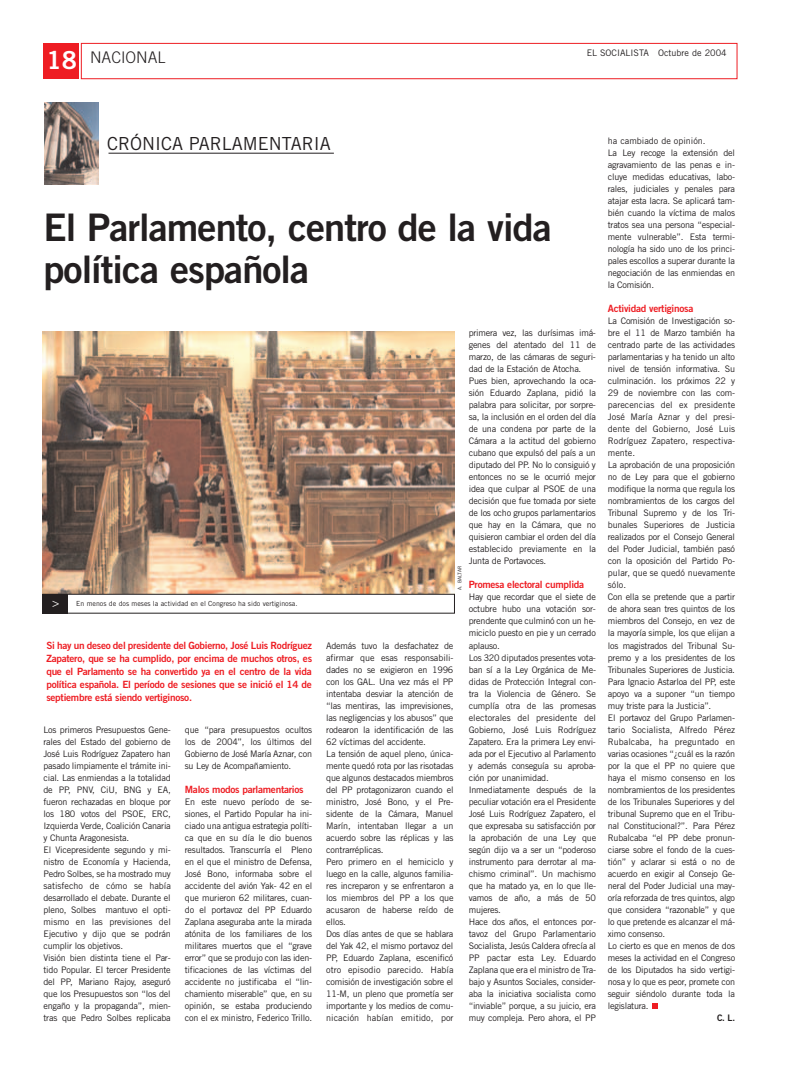
<style>
.page{position:relative;width:794px;height:1078px;background:#fff}
.page>*{position:absolute;margin:0;border:0;box-sizing:border-box;transform-origin:0 0}
.t1{font:38px/42px "Trade Gothic Bold Two";letter-spacing:-.025em;color:#231f20}
.t2{font:18px "Trade Gothic";color:#231f20}
.t3{font:300 16px "Trade Gothic";color:#231f20}
.t4{font:10px/13px "Trade Gothic Bold Two";letter-spacing:-.025em;color:#ee1d23;text-align:justify}
.t5{font:9px/12px "Trade Gothic";letter-spacing:-.025em;color:#231f20}
.t6{font:9px "Trade Gothic";color:#231f20}
.t7{font:9px "Trade Gothic Bold Two";color:#231f20}
.t8{font:7px "Trade Gothic";color:#231f20}
.t9{font:5px "Trade Gothic";color:#231f20}
.s1{font-family:"Trade Gothic Bold Two";font-weight:400;font-size:24.8px;color:#fff}
.s2{font-size:12px;color:#fffefc}
</style>
<div class="page">
<div style="left:81px;top:43px;width:656px;height:36px;border:1px solid #ee1d23"></div>
<div style="left:43px;top:43px;width:36px;height:36px;background:#ee1d23"></div>
<img style="left:44px;top:102px;width:55px;height:82px">
<img style="left:43px;top:331px;width:411px;height:263px">
<hr style="left:108px;top:153px;width:226px;height:1px;background:#231f20">
<div style="left:43px;top:594px;width:412px;height:19px;border:1px solid #231f20"></div>
<div style="left:43px;top:594px;width:25px;height:19px;background:#231f20"></div>
<svg style="left:652px;top:1003px;width:6px;height:5px"></svg>
<h3 class="t3" style="left:47px;top:51px;width:120px"><span class="s1">18</span> NACIONAL</h3>
<p class="t6" style="left:587px;top:49px;width:141px">EL SOCIALISTA Octubre de 2004</p>
<h2 class="t2" style="left:107px;top:137px;width:225px">CRÓNICA PARLAMENTARIA</h2>
<h1 class="t1" style="left:43px;top:210px;width:510px">El Parlamento, centro de la vida política española</h1>
<p class="t8" style="left:52px;top:601px;width:247px"><span class="s2">&gt;</span> En menos de dos meses la actividad en el Congreso ha sido vertiginosa.</p>
<p class="t4" style="left:46px;top:639px;width:267px">Si hay un deseo del presidente del Gobierno, José Luis Rodríguez Zapatero, que se ha cumplido, por encima de muchos otros, es que el Parlamento se ha convertido ya en el centro de la vida política española. El período de sesiones que se inició el 14 de septiembre está siendo vertiginoso.</p>
<p class="t5" style="left:44px;top:724px;width:129px">Los primeros Presupuestos Gene&shy;rales del Estado del gobierno de<br>José Luis Rodríguez Zapatero han pasado limpiamente el trámite ini&shy;cial. Las enmiendas a la totalidad de PP, PNV, CiU, BNG y EA, fueron rechazadas en bloque por los 180 votos del PSOE, ERC,<br>Izquierda Verde, Coalición Canaria y Chunta Aragonesista.<br>El Vicepresidente segundo y mi&shy;nistro de Economía y Hacienda,<br>Pedro Solbes, se ha mostrado muy satisfecho de cómo se había desarrollado el debate. Durante el pleno, Solbes mantuvo el opti&shy;mismo en las previsiones del<br>Ejecutivo y dijo que se podrán cumplir los objetivos.<br>Visión bien distinta tiene el Par&shy;tido Popular. El tercer Presidente del PP, Mariano Rajoy, aseguró que los Presupuestos son “los del engaño y la propaganda”, mien&shy;tras que Pedro Solbes replicaba</p>
<p class="t5" style="left:185px;top:724px;width:129px;text-align:justify">que “para presupuestos ocultos los de 2004”, los últimos del Gobierno de José María Aznar, con su Ley de Acompañamiento.</p>
<p class="t4" style="left:185px;top:783px;width:120px">Malos modos parlamentarios</p>
<p class="t5" style="left:185px;top:796px;width:129px;text-align:justify">En este nuevo período de se&shy;siones, el Partido Popular ha ini&shy;ciado una antigua estrategia políti&shy;ca que en su día le dio buenos resultados. Transcurría el Pleno en el que el ministro de Defensa, José Bono, informaba sobre el accidente del avión Yak- 42 en el que murieron 62 militares, cuan&shy;do el portavoz del PP Eduardo Zaplana aseguraba ante la mirada atónita de los familiares de los militares muertos que el “grave error” que se produjo con las iden&shy;tificaciones de las víctimas del accidente no justificaba el “lin&shy;chamiento miserable” que, en su opinión, se estaba produciendo con el ex ministro, Federico Trillo.</p>
<p class="t5" style="left:469px;top:328px;width:129px">primera vez, las durísimas imá&shy;genes del atentado del 11 de marzo, de las cámaras de seguri&shy;dad de la Estación de Atocha.<br>Pues bien, aprovechando la oca&shy;sión Eduardo Zaplana, pidió la palabra para solicitar, por sorpre&shy;sa, la inclusión en el orden del día de una condena por parte de la<br>Cámara a la actitud del gobierno cubano que expulsó del país a un diputado del PP. No lo consiguió y entonces no se le ocurrió mejor idea que culpar al PSOE de una decisión que fue tomada por siete de los ocho grupos parlamentarios que hay en la Cámara, que no quisieron cambiar el orden del día establecido previamente en la<br>Junta de Portavoces.</p>
<p class="t4" style="left:469px;top:579px;width:117px">Promesa electoral cumplida</p>
<p class="t5" style="left:469px;top:592px;width:129px">Hay que recordar que el siete de octubre hubo una votación sor&shy;prendente que culminó con un he&shy;miciclo puesto en pie y un cerrado aplauso.<br>Los 320 diputados presentes vota&shy;ban sí a la Ley Orgánica de Me&shy;didas de Protección Integral con&shy;tra la Violencia de Género. Se cumplía otra de las promesas electorales del presidente del<br>Gobierno, José Luis Rodríguez<br>Zapatero. Era la primera Ley envi&shy;ada por el Ejecutivo al Parlamento y además conseguía su aproba&shy;ción por unanimidad.<br>Inmediatamente después de la peculiar votación era el Presidente<br>José Luis Rodríguez Zapatero, el que expresaba su satisfacción por la aprobación de una Ley que según dijo va a ser un “poderoso instrumento para derrotar al ma&shy;chismo criminal”. Un machismo que ha matado ya, en lo que lle&shy;vamos de año, a más de 50 mujeres.<br>Hace dos años, el entonces por&shy;tavoz del Grupo Parlamentario<br>Socialista, Jesús Caldera ofrecía al<br>PP pactar esta Ley. Eduardo<br>Zaplana que era el ministro de Tra&shy;bajo y Asuntos Sociales, consider&shy;aba la iniciativa socialista como “inviable” porque, a su juicio, era muy compleja. Pero ahora, el PP</p>
<p class="t9" style="left:458px;top:589px;width:25px;rotate:-90deg">A. BALTAR</p>
<p class="t5" style="left:326px;top:640px;width:129px">Además tuvo la desfachatez de afirmar que esas responsabili&shy;dades no se exigieron en 1996 con los GAL. Una vez más el PP intentaba desviar la atención de “las mentiras, las imprevisiones, las negligencias y los abusos” que rodearon la identificación de las<br>62 víctimas del accidente.<br>La tensión de aquel pleno, única&shy;mente quedó rota por las risotadas que algunos destacados miembros del PP protagonizaron cuando el ministro, José Bono, y el Pre&shy;sidente de la Cámara, Manuel<br>Marín, intentaban llegar a un acuerdo sobre las réplicas y las contrarréplicas.<br>Pero primero en el hemiciclo y luego en la calle, algunos familia&shy;res increparon y se enfrentaron a los miembros del PP a los que acusaron de haberse reído de ellos.<br>Dos días antes de que se hablara del Yak 42, el mismo portavoz del<br>PP, Eduardo Zaplana, escenificó otro episodio parecido. Había comisión de investigación sobre el<br>11-M, un pleno que prometía ser importante y los medios de comu&shy;nicación habían emitido, por</p>
<p class="t5" style="left:608px;top:136px;width:129px">ha cambiado de opinión.<br>La Ley recoge la extensión del agravamiento de las penas e in&shy;cluye medidas educativas, labo&shy;rales, judiciales y penales para atajar esta lacra. Se aplicará tam&shy;bién cuando la víctima de malos tratos sea una persona “especial&shy;mente vulnerable”. Esta termi&shy;nología ha sido uno de los princi&shy;pales escollos a superar durante la negociación de las enmiendas en la Comisión.</p>
<p class="t4" style="left:608px;top:303px;width:87px">Actividad vertiginosa</p>
<p class="t5" style="left:608px;top:316px;width:129px">La Comisión de Investigación so&shy;bre el 11 de Marzo también ha centrado parte de las actividades parlamentarias y ha tenido un alto nivel de tensión informativa. Su culminación. los próximos 22 y<br>29 de noviembre con las com&shy;parecencias del ex presidente<br>José María Aznar y del presi&shy;dente del Gobierno, José Luis<br>Rodríguez Zapatero, respectiva&shy;mente.<br>La aprobación de una proposición no de Ley para que el gobierno modifique la norma que regula los nombramientos de los cargos del<br>Tribunal Supremo y de los Tri&shy;bunales Superiores de Justicia realizados por el Consejo General del Poder Judicial, también pasó con la oposición del Partido Po&shy;pular, que se quedó nuevamente sólo.<br>Con ella se pretende que a partir de ahora sean tres quintos de los miembros del Consejo, en vez de la mayoría simple, los que elijan a los magistrados del Tribunal Su&shy;premo y a los presidentes de los<br>Tribunales Superiores de Justicia.<br>Para Ignacio Astarloa del PP, este apoyo va a suponer “un tiempo muy triste para la Justicia”.<br>El portavoz del Grupo Parlamen&shy;tario Socialista, Alfredo Pérez<br>Rubalcaba, ha preguntado en varias ocasiones “¿cuál es la razón por la que el PP no quiere que haya el mismo consenso en los nombramientos de los presidentes de los Tribunales Superiores y del tribunal Supremo que en el Tribu&shy;nal Constitucional?”. Para Pérez<br>Rubalcaba “el PP debe pronun&shy;ciarse sobre el fondo de la cues&shy;tión” y aclarar si está o no de acuerdo en exigir al Consejo Ge&shy;neral del Poder Judicial una may&shy;oría reforzada de tres quintos, algo que considera “razonable” y que lo que pretende es alcanzar el má&shy;ximo consenso.<br>Lo cierto es que en menos de dos meses la actividad en el Congreso de los Diputados ha sido vertigi&shy;nosa y lo que es peor, promete con seguir siéndolo durante toda la legislatura.</p>
<p class="t7" style="left:717px;top:1014px;width:20px">C. L.</p>
</div>
